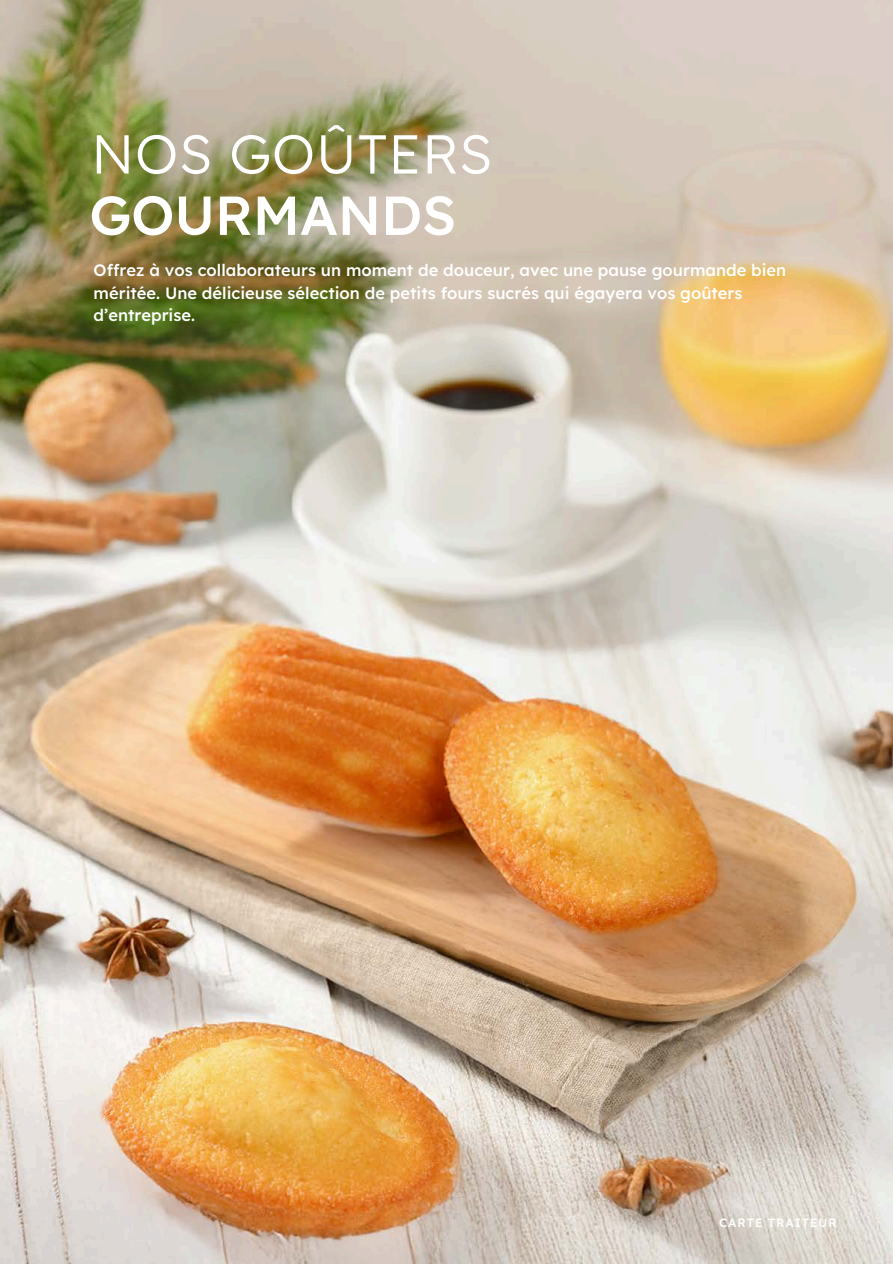
<style>
.page{position:relative;width:893px;height:1264px;background:#fff}
.page>*{position:absolute;margin:0;border:0;box-sizing:border-box;transform-origin:0 0}
.t1{font:300 54.75px "Lexend";letter-spacing:.015em;color:#fff}
.t2{font:500 54.75px "Lexend";letter-spacing:-.005em;color:#fff}
.t3{font:500 16.5px/22.5px "Lexend";color:#fff}
.t4{font:500 12px "Lexend";letter-spacing:.08em;color:#fff}
</style>
<div class="page">
<img style="left:0;top:0;width:892px;height:1263px">
<h1 class="t1" style="left:91px;top:119px;width:402px">NOS GOÛTERS</h1>
<h1 class="t2" style="left:89px;top:180px;width:368px">GOURMANDS</h1>
<p class="t3" style="left:94px;top:259px;width:694px">Offrez à vos collaborateurs un moment de douceur, avec une pause gourmande bien méritée. Une délicieuse sélection de petits fours sucrés qui égayera vos goûters d’entreprise.</p>
<p class="t4" style="left:719px;top:1215px;width:119px">CARTE TRAITEUR</p>
</div>
